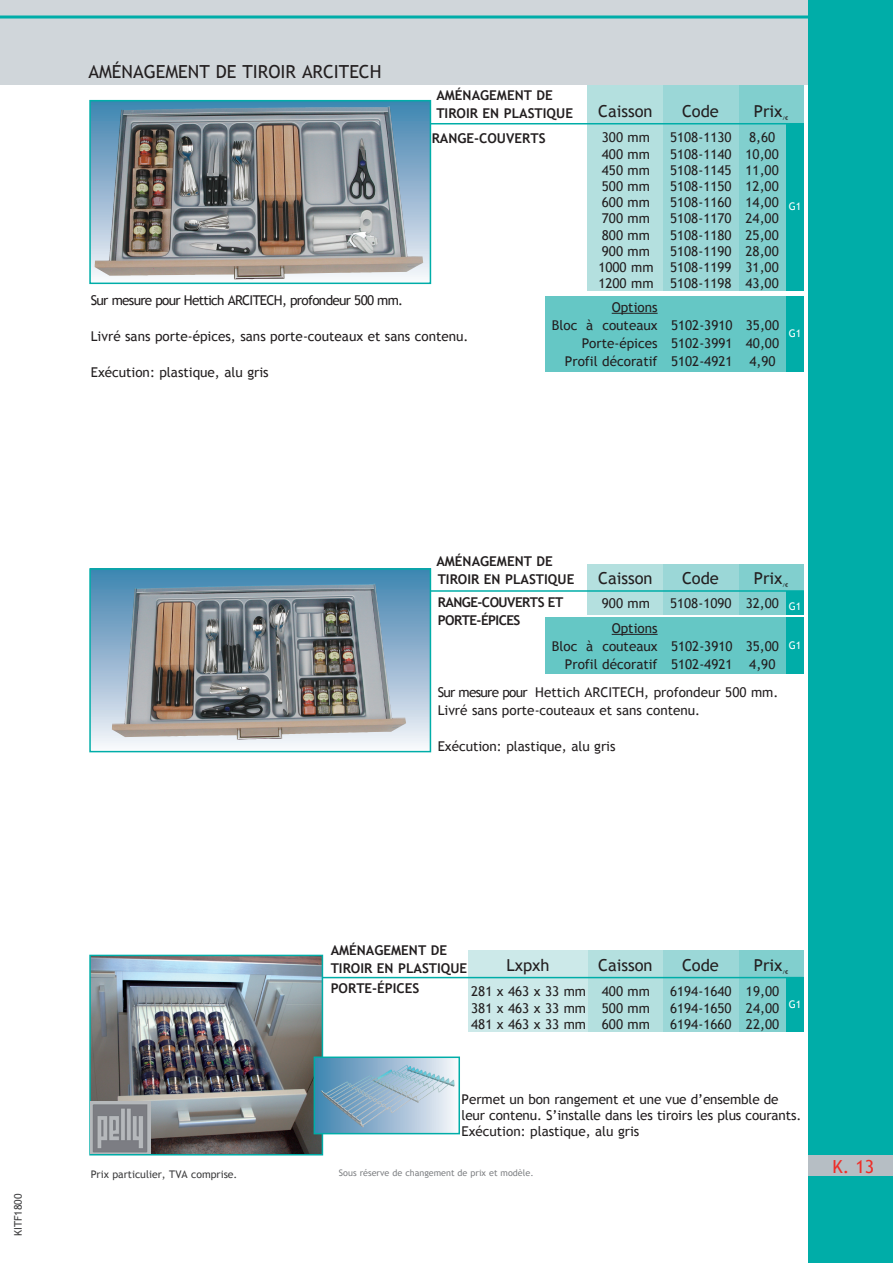
<style>
.page{position:relative;width:893px;height:1263px;background:#fff}
.page>*{position:absolute;margin:0;border:0;box-sizing:border-box;transform-origin:0 0}
.t1{font:18px "Trebuchet MS";color:#231f20}
.t2{font:18px "Trebuchet MS";color:#ee2e29}
.t3{font:16.5px "Trebuchet MS";color:#231f20}
.t4{font:13.5px/16.2px "Trebuchet MS";color:#231f20;text-align:justify}
.t5{font:700 13.5px/18px "Trebuchet MS";color:#231f20}
.t6{font:13.5px "Trebuchet MS";letter-spacing:-.05em;color:#231f20}
.t7{font:700 13.5px/18px "Trebuchet MS";letter-spacing:-.04em;color:#231f20}
.t8{font:10.5px "Trebuchet MS";color:#3e3e3f}
.t9{font:10.5px "Trebuchet MS";color:#fff}
.t10{font:9px "Trebuchet MS";color:#808285}
.t11{font:5.25px "Trebuchet MS";color:#231f20}
.s1{font-weight:700}
</style>
<div class="page">
<div style="left:545px;top:617px;width:259px;height:57px;background:#65c7c5"></div>
<svg style="left:92px;top:571px;width:336px;height:175px;background:#8fb2cb"></svg>
<div style="left:89px;top:568px;width:342px;height:184px;border:2px solid #00ada8"></div>
<img style="left:112px;top:584px;width:262px;height:155px">
<div style="left:545px;top:296px;width:259px;height:76px;background:#65c7c5"></div>
<hr style="left:612px;top:634px;width:46px;height:1px;background:#231f20">
<img style="left:92px;top:958px;width:228px;height:194px">
<div style="left:89px;top:955px;width:234px;height:200px;border:2px solid #00ada8"></div>
<svg style="left:92px;top:103px;width:336px;height:177px;background:#94b1c5"></svg>
<div style="left:89px;top:100px;width:342px;height:184px;border:2px solid #00ada8"></div>
<img style="left:95px;top:106px;width:294px;height:170px">
<svg style="left:317px;top:1059px;width:138px;height:72px;background:#97b8cf"></svg>
<img style="left:384px;top:1065px;width:22px;height:8px">
<div style="left:314px;top:1056px;width:146px;height:78px;border:2px solid #00ada8"></div>
<img style="left:91px;top:1101px;width:60px;height:53px">
<div style="left:588px;top:83px;width:78px;height:208px;background:#b4e0df"></div>
<div style="left:588px;top:564px;width:78px;height:50px;background:#b4e0df"></div>
<div style="left:588px;top:950px;width:78px;height:82px;background:#b4e0df"></div>
<div style="left:468px;top:950px;width:120px;height:82px;background:#cce9e9"></div>
<div style="left:730px;top:83px;width:74px;height:208px;background:#81cfce"></div>
<div style="left:730px;top:564px;width:74px;height:50px;background:#81cfce"></div>
<div style="left:730px;top:950px;width:74px;height:82px;background:#81cfce"></div>
<div style="left:663px;top:83px;width:76px;height:208px;background:#9bd7d7"></div>
<div style="left:663px;top:564px;width:76px;height:50px;background:#9bd7d7"></div>
<div style="left:663px;top:950px;width:76px;height:82px;background:#9bd7d7"></div>
<hr style="left:430px;top:123px;width:373px;height:1px;background:#00ada8">
<hr style="left:430px;top:590px;width:374px;height:2px;background:#00ada8">
<hr style="left:322px;top:977px;width:481px;height:1px;background:#00ada8">
<hr style="left:612px;top:313px;width:46px;height:1px;background:#231f20">
<div style="left:787px;top:977px;width:17px;height:55px;background:#00ada8"></div>
<div style="left:787px;top:617px;width:17px;height:57px;background:#00ada8"></div>
<div style="left:787px;top:296px;width:17px;height:76px;background:#00ada8"></div>
<div style="left:787px;top:591px;width:17px;height:23px;background:#00ada8"></div>
<div style="left:787px;top:124px;width:17px;height:167px;background:#00ada8"></div>
<div style="left:0;top:0;width:893px;height:85px;background:#d0d6da"></div>
<hr style="left:0;top:16px;width:873px;height:3px;background:#00ada8">
<div style="left:808px;top:0;width:85px;height:1263px;background:#00ada8"></div>
<div style="left:808px;top:1155px;width:85px;height:21px;background:#b6bec4"></div>
<h1 class="t1" style="left:89px;top:61px;width:294px">AMÉNAGEMENT DE TIROIR ARCITECH</h1>
<p class="t5" style="left:436px;top:86px;width:138px">AMÉNAGEMENT DE<br>TIROIR EN PLASTIQUE</p>
<p class="t5" style="left:432px;top:129px;width:115px">RANGE-COUVERTS</p>
<p class="t3" style="left:598px;top:101px;width:56px">Caisson</p>
<p class="t4" style="left:598px;top:130px;width:57px;text-align:left">300 mm<br>400 mm<br>450 mm<br>500 mm<br>600 mm<br>700 mm<br>800 mm<br>900 mm<br>1000 mm<br>1200 mm</p>
<p class="t6" style="left:91px;top:292px;width:314px">Sur mesure pour Hettich ARCITECH, profondeur 500 mm.</p>
<p class="t4" style="left:91px;top:328px;width:379px">Livré sans porte-épices, sans porte-couteaux et sans contenu.</p>
<p class="t4" style="left:91px;top:364px;width:179px">Exécution: plastique, alu gris</p>
<p class="t4" style="left:552px;top:298px;width:107px;line-height:18px;text-align:right">Options<br>Bloc à couteaux<br>Porte-épices<br>Profil décoratif</p>
<p class="t3" style="left:682px;top:101px;width:38px">Code</p>
<p class="t4" style="left:670px;top:130px;width:63px">5108-1130<br>5108-1140<br>5108-1145<br>5108-1150<br>5108-1160<br>5108-1170<br>5108-1180<br>5108-1190<br>5108-1199<br>5108-1198</p>
<p class="t4" style="left:671px;top:316px;width:63px;line-height:18px">5102-3910<br>5102-3991<br>5102-4921</p>
<p class="t3" style="left:754px;top:101px;width:30px">Prix</p>
<p class="t11" style="left:782px;top:115px;width:7px">/<span class="s1">€</span></p>
<p class="t4" style="left:745px;top:130px;width:35px;text-align:left">8,60<br>10,00<br>11,00<br>12,00<br>14,00<br>24,00<br>25,00<br>28,00<br>31,00<br>43,00</p>
<p class="t9" style="left:789px;top:200px;width:14px">G1</p>
<p class="t4" style="left:746px;top:316px;width:35px;line-height:18px">35,00<br>40,00<br>4,90</p>
<p class="t9" style="left:789px;top:327px;width:14px">G1</p>
<p class="t5" style="left:436px;top:552px;width:139px">AMÉNAGEMENT DE<br>TIROIR EN PLASTIQUE</p>
<p class="t3" style="left:598px;top:568px;width:56px">Caisson</p>
<p class="t7" style="left:438px;top:593px;width:127px">RANGE-COUVERTS ET<br>PORTE-ÉPICES</p>
<p class="t4" style="left:602px;top:595px;width:50px">900 mm</p>
<p class="t4" style="left:552px;top:619px;width:107px;line-height:18px;text-align:right">Options<br>Bloc à couteaux<br>Profil décoratif</p>
<p class="t3" style="left:682px;top:568px;width:38px">Code</p>
<p class="t4" style="left:670px;top:595px;width:63px">5108-1090</p>
<p class="t4" style="left:671px;top:637px;width:63px;line-height:18px">5102-3910<br>5102-4921</p>
<p class="t3" style="left:754px;top:568px;width:30px">Prix</p>
<p class="t11" style="left:782px;top:582px;width:7px">/<span class="s1">€</span></p>
<p class="t4" style="left:746px;top:595px;width:35px">32,00</p>
<p class="t9" style="left:789px;top:600px;width:14px">G1</p>
<p class="t4" style="left:746px;top:637px;width:35px;line-height:18px">35,00<br>4,90</p>
<p class="t9" style="left:789px;top:639px;width:14px">G1</p>
<p class="t4" style="left:438px;top:683px;width:342px;line-height:18px">Sur mesure pour Hettich ARCITECH, profondeur 500 mm.<br>Livré sans porte-couteaux et sans contenu.</p>
<p class="t4" style="left:438px;top:738px;width:179px">Exécution: plastique, alu gris</p>
<p class="t8" style="left:12px;top:1236px;width:44px;rotate:-90deg">KITF1800</p>
<p class="t5" style="left:331px;top:941px;width:138px">AMÉNAGEMENT DE<br>TIROIR EN PLASTIQUE</p>
<p class="t3" style="left:506px;top:955px;width:45px">Lxpxh</p>
<p class="t3" style="left:598px;top:955px;width:56px">Caisson</p>
<p class="t5" style="left:331px;top:979px;width:90px">PORTE-ÉPICES</p>
<p class="t4" style="left:471px;top:984px;width:116px">281 x 463 x 33 mm 381 x 463 x 33 mm 481 x 463 x 33 mm</p>
<p class="t4" style="left:602px;top:984px;width:50px">400 mm 500 mm 600 mm</p>
<p class="t3" style="left:682px;top:955px;width:38px">Code</p>
<p class="t4" style="left:670px;top:984px;width:63px">6194-1640<br>6194-1650<br>6194-1660</p>
<p class="t3" style="left:754px;top:955px;width:30px">Prix</p>
<p class="t11" style="left:782px;top:969px;width:7px">/<span class="s1">€</span></p>
<p class="t4" style="left:746px;top:983px;width:35px">19,00<br>24,00<br>22,00</p>
<p class="t9" style="left:789px;top:998px;width:14px">G1</p>
<p class="t4" style="left:461px;top:1091px;width:341px;text-align:left">Permet un bon rangement et une vue d’ensemble de leur contenu. S’installe dans les tiroirs les plus courants.<br>Exécution: plastique, alu gris</p>
<p class="t8" style="left:91px;top:1168px;width:148px">Prix particulier, TVA comprise.</p>
<p class="t10" style="left:339px;top:1168px;width:196px">Sous réserve de changement de prix et modèle.</p>
<h1 class="t2" style="left:832px;top:1156px;width:43px">K. 13</h1>
</div>
